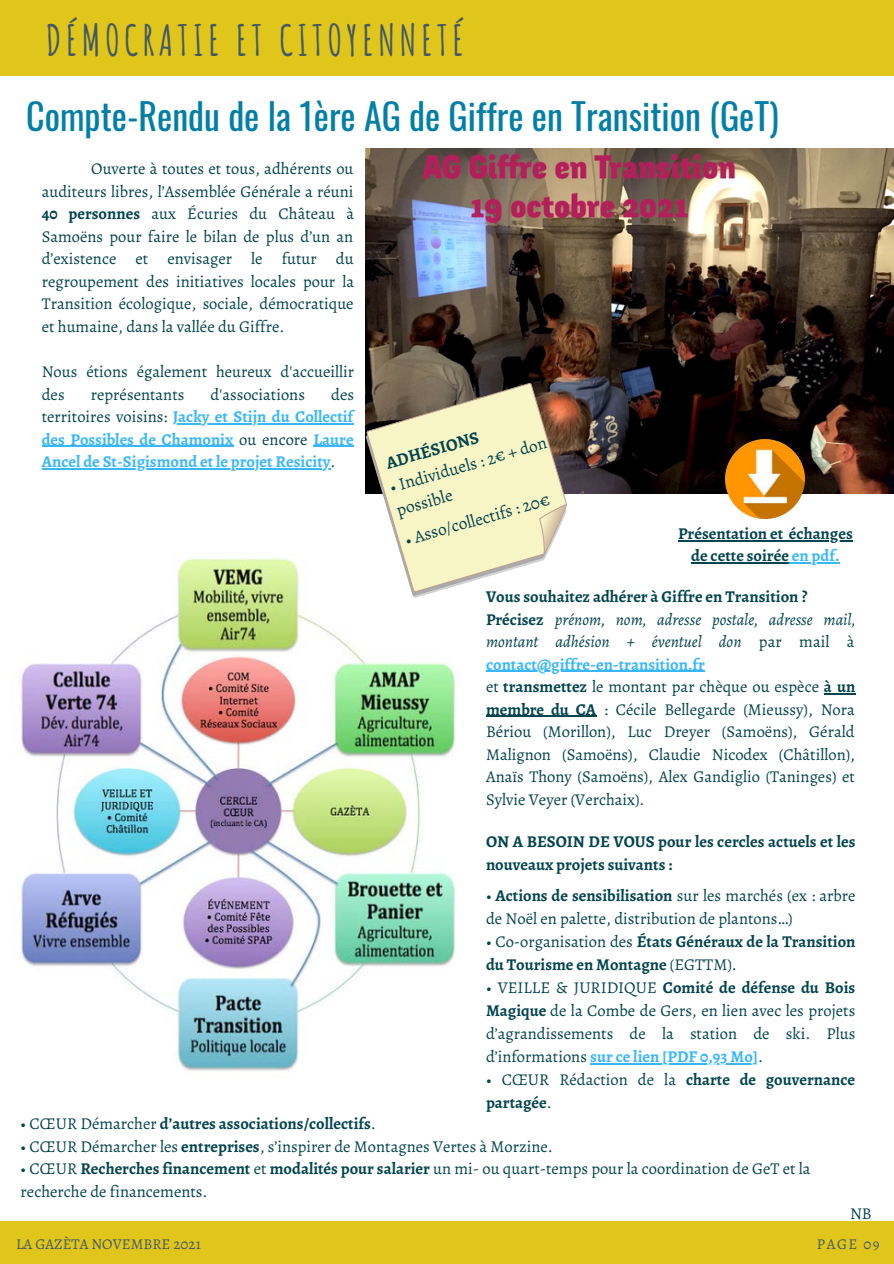
<style>
.page{position:relative;width:894px;height:1264px;background:#fff}
.page>*{position:absolute;margin:0;border:0;box-sizing:border-box;transform-origin:0 0}
.t1{font:700 42px "Amatic SC";letter-spacing:.1em;color:#435967}
.t2{font:36px "Oswald";color:#027fa6}
.t3{font:17.4px/24px "Alegreya";color:#02444f}
.t4{font:700 17.4px "Alegreya";color:#02444f}
.t5{font:16.5px/22.5px "Alegreya";color:#02444f;text-align:justify}
.t6{font:700 16.5px/23px "Alegreya";color:#02444f}
.t7{font:700 16.5px/22.5px "Alegreya";color:#38b6ff;text-align:justify}
.t8{font:italic 16.5px/22.5px "Alegreya";color:#02444f;text-align:justify}
.t9{font:15px "Alegreya";color:#435967}
.s1{font-weight:700}
.s2{font-weight:400;color:#02444f}
.s3{color:#38b6ff}
.s4{font-weight:700;font-style:normal}
.s5{font-style:normal}
.s6{font-weight:700;font-style:normal;color:#38b6ff}
.s7{font-weight:400}
.s8{font-weight:700;color:#38b6ff}
</style>
<div class="page">
<div style="left:0;top:0;width:893px;height:76px;background:#e0c61b"></div>
<div style="left:0;top:1221px;width:893px;height:42px;background:#e0c61b"></div>
<img style="left:365px;top:148px;width:528px;height:346px">
<img style="left:21px;top:558px;width:435px;height:513px">
<img style="left:725px;top:440px;width:79px;height:79px">
<svg style="left:363px;top:381px;width:207px;height:219px"></svg>
<hr style="left:486px;top:670px;width:218px;height:2px;background:#38b6ff">
<hr style="left:823px;top:693px;width:32px;height:1px;background:#02444f">
<hr style="left:486px;top:715px;width:110px;height:2px;background:#02444f">
<hr style="left:173px;top:423px;width:180px;height:1px;background:#38b6ff">
<hr style="left:42px;top:446px;width:191px;height:1px;background:#38b6ff">
<hr style="left:313px;top:446px;width:40px;height:1px;background:#38b6ff">
<hr style="left:42px;top:468px;width:288px;height:1px;background:#38b6ff">
<hr style="left:678px;top:540px;width:105px;height:1px;background:#02444f">
<hr style="left:788px;top:540px;width:64px;height:1px;background:#02444f">
<hr style="left:691px;top:562px;width:97px;height:1px;background:#02444f">
<hr style="left:788px;top:562px;width:51px;height:1px;background:#38b6ff">
<hr style="left:590px;top:1062px;width:25px;height:2px;background:#38b6ff">
<hr style="left:615px;top:1062px;width:143px;height:2px;background:#38b6ff">
<p class="t1" style="left:46px;top:14px;width:419px">DÉMOCRATIE ET CITOYENNETÉ</p>
<p class="t2" style="left:26px;top:88px;width:753px">Compte-Rendu de la 1ère AG de Giffre en Transition (GeT)</p>
<p class="t5" style="left:42px;top:157px;width:314px;text-indent:49px">Ouverte à toutes et tous, adhérents ou auditeurs libres, l’Assemblée Générale a réuni <span class="s1">40 personnes</span> aux Écuries du Château à Samoëns pour faire le bilan de plus d’un an d’existence et envisager le futur du regroupement des initiatives locales pour la Transition écologique, sociale, démocratique et humaine, dans la vallée du Giffre.</p>
<p class="t5" style="left:42px;top:360px;width:314px">Nous étions également heureux d'accueillir des</p>
<p class="t7" style="left:42px;top:383px;width:314px;text-indent:289px"><span class="s2">des territoires voisins:</span> Jacky et Stijn du Collectif des Possibles de Chamonix <span class="s2">ou encore</span> Laure Ancel de St-Sigismond et le projet Resicity<span class="s2">.</span></p>
<p class="t5" style="left:91px;top:383px;width:95px">représentants</p>
<p class="t5" style="left:210px;top:383px;width:96px">d'associations</p>
<p class="t4" style="left:383px;top:451px;width:97px;rotate:-16deg">ADHÉSIONS</p>
<p class="t3" style="left:387px;top:475px;width:164px;rotate:-16deg">• Individuels : 2€ + don possible</p>
<p class="t3" style="left:402px;top:528px;width:151px;rotate:-16deg">• Asso/collectifs : 20€</p>
<p class="t6" style="left:678px;top:522px;width:176px;line-height:22.5px;text-align:center">Présentation et échanges de cette soirée <span class="s3">en pdf.</span></p>
<p class="t6" style="left:486px;top:585px;width:323px">Vous souhaitez adhérer à Giffre en Transition ?</p>
<p class="t8" style="left:486px;top:607px;width:371px"><span class="s4">Précisez</span> prénom, nom, adresse postale, adresse mail, montant adhésion + éventuel don <span class="s5">par mail à </span><span class="s6">contact@giffre-en-transition.fr</span></p>
<p class="t5" style="left:486px;top:675px;width:370px">et <span class="s1">transmettez</span> le montant par chèque ou espèce <span class="s1">à un membre du CA</span> : Cécile Bellegarde (Mieussy), Nora Bériou (Morillon), Luc Dreyer (Samoëns), Gérald Malignon (Samoëns), Claudie Nicodex (Châtillon), Anaïs Thony (Samoëns), Alex Gandiglio (Taninges) et Sylvie Veyer (Verchaix).</p>
<p class="t6" style="left:486px;top:829px;width:371px">ON A BESOIN DE VOUS pour les cercles actuels et les nouveaux projets suivants :</p>
<p class="t5" style="left:486px;top:883px;width:371px;line-height:23px">• <span class="s1">Actions de sensibilisation</span> sur les marchés (ex : arbre de Noël en palette, distribution de plantons…)</p>
<p class="t6" style="left:486px;top:929px;width:371px"><span class="s7">• Co-organisation des</span> États Généraux de la Transition du Tourisme en Montagne <span class="s7">(EGTTM).</span></p>
<p class="t5" style="left:486px;top:975px;width:371px;line-height:23px">• VEILLE &amp; JURIDIQUE <span class="s1">Comité de défense du Bois Magique</span> de la Combe de Gers, en lien avec les projets d’agrandissements de la station de ski. Plus d’informations <span class="s8">sur ce lien [PDF 0,93 Mo]</span>.</p>
<p class="t6" style="left:486px;top:1067px;width:370px"><span class="s7">• CŒUR Rédaction de la</span> charte de gouvernance partagée<span class="s7">.</span></p>
<p class="t6" style="left:21px;top:1111px;width:356px"><span class="s7">• CŒUR Démarcher</span> d’autres associations/collectifs<span class="s7">.</span></p>
<p class="t5" style="left:21px;top:1134px;width:533px">• CŒUR Démarcher les <span class="s1">entreprises</span>, s’inspirer de Montagnes Vertes à Morzine.</p>
<p class="t5" style="left:21px;top:1157px;width:791px">• CŒUR <span class="s1">Recherches financement</span> et <span class="s1">modalités pour salarier</span> un mi- ou quart-temps pour la coordination de GeT et la recherche de financements.</p>
<p class="t5" style="left:849px;top:1202px;width:23px">NB</p>
<p class="t9" style="left:16px;top:1233px;width:186px">LA GAZÈTA NOVEMBRE 2021</p>
<p class="t9" style="left:816px;top:1233px;width:64px">PAGE 09</p>
<p class="t9" style="left:90px;top:1235px;width:114px">SEPTEMBRE 2021</p>
<p class="t9" style="left:863px;top:1235px;width:16px">10</p>
</div>
